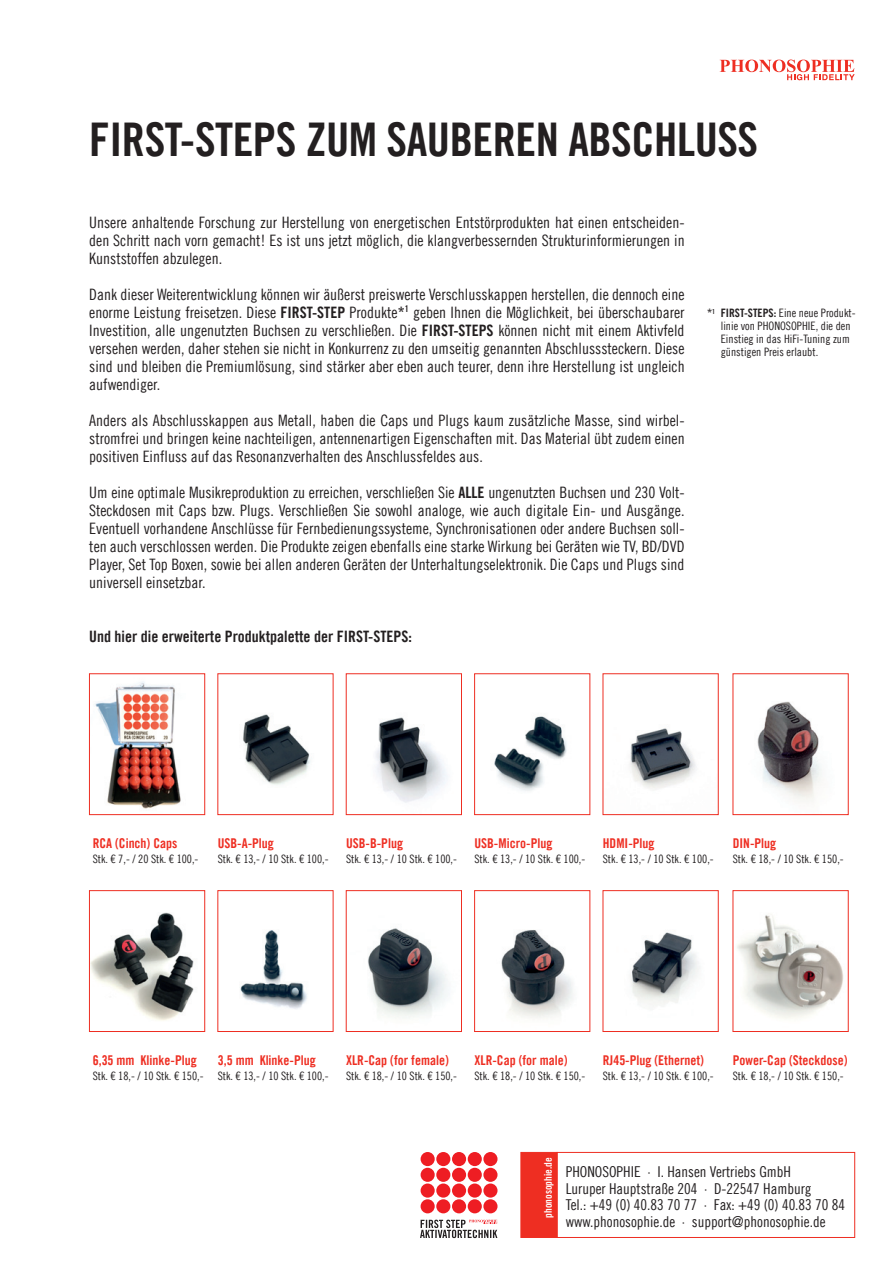
<style>
.page{position:relative;width:893px;height:1263px;background:#fff}
.page>*{position:absolute;margin:0;border:0;box-sizing:border-box;transform-origin:0 0}
.t1{font:46.5px "Trade Gothic LT Com Bd Cn 20";letter-spacing:-.01em;color:#231f20}
.t2{font:15.75px/18px "Trade Gothic LT Com Cn 18";color:#231f20;text-align:justify}
.t3{font:15.75px "Trade Gothic LT Com Bd Cn 20";color:#231f20}
.t4{font:15px/16.5px "Trade Gothic LT Com Cn 18";color:#231f20}
.t5{font:13.5px "Trade Gothic LT Com Bd Cn 20";color:#ee2e22}
.t6{font:11.7px/12.8px "Trade Gothic LT Com Cn 18";color:#231f20}
.t7{font:11.7px "Trade Gothic LT Com Bd Cn 20";color:#231f20}
.t8{font:11.55px "Trade Gothic LT Com Cn 18";color:#231f20}
.t9{font:10.5px "Trade Gothic LT Com Bd Cn 20";color:#fff}
.s1{font-family:"Trade Gothic LT Com Bd Cn 20"}
</style>
<div class="page">
<div style="left:521px;top:1152px;width:36px;height:86px;background:#ee2e22"></div>
<div style="left:557px;top:1152px;width:298px;height:86px;border:1px solid #ee2e22"></div>
<svg style="left:720px;top:60px;width:135px;height:20px"></svg>
<img style="left:375px;top:717px;width:73px;height:86px">
<div style="left:346px;top:674px;width:116px;height:141px;border:1px solid #ee2e22"></div>
<img style="left:240px;top:930px;width:67px;height:79px">
<div style="left:218px;top:890px;width:115px;height:142px;border:1px solid #ee2e22"></div>
<img style="left:91px;top:912px;width:103px;height:109px">
<div style="left:89px;top:890px;width:116px;height:142px;border:1px solid #ee2e22"></div>
<img style="left:95px;top:682px;width:86px;height:127px">
<div style="left:89px;top:674px;width:116px;height:141px;border:1px solid #ee2e22"></div>
<img style="left:242px;top:714px;width:69px;height:71px">
<img style="left:494px;top:716px;width:73px;height:75px">
<div style="left:474px;top:674px;width:116px;height:141px;border:1px solid #ee2e22"></div>
<img style="left:630px;top:728px;width:66px;height:62px">
<img style="left:757px;top:701px;width:65px;height:101px">
<img style="left:630px;top:932px;width:69px;height:74px">
<div style="left:603px;top:890px;width:115px;height:142px;border:1px solid #ee2e22"></div>
<img style="left:737px;top:915px;width:107px;height:104px">
<div style="left:733px;top:890px;width:115px;height:142px;border:1px solid #ee2e22"></div>
<img style="left:367px;top:928px;width:80px;height:89px">
<div style="left:346px;top:890px;width:116px;height:142px;border:1px solid #ee2e22"></div>
<img style="left:501px;top:930px;width:72px;height:88px">
<div style="left:474px;top:890px;width:116px;height:142px;border:1px solid #ee2e22"></div>
<div style="left:421px;top:1152px;width:14px;height:14px;background:#ee1d23;border-radius:50%"></div>
<div style="left:421px;top:1168px;width:14px;height:14px;background:#ee1d23;border-radius:50%"></div>
<div style="left:421px;top:1183px;width:14px;height:14px;background:#ee1d23;border-radius:50%"></div>
<div style="left:421px;top:1199px;width:14px;height:14px;background:#ee1d23;border-radius:50%"></div>
<div style="left:436px;top:1152px;width:14px;height:14px;background:#ee1d23;border-radius:50%"></div>
<div style="left:436px;top:1168px;width:14px;height:14px;background:#ee1d23;border-radius:50%"></div>
<div style="left:436px;top:1183px;width:14px;height:14px;background:#ee1d23;border-radius:50%"></div>
<div style="left:436px;top:1199px;width:14px;height:14px;background:#ee1d23;border-radius:50%"></div>
<div style="left:452px;top:1152px;width:14px;height:14px;background:#ee1d23;border-radius:50%"></div>
<div style="left:452px;top:1168px;width:14px;height:14px;background:#ee1d23;border-radius:50%"></div>
<div style="left:452px;top:1183px;width:14px;height:14px;background:#ee1d23;border-radius:50%"></div>
<div style="left:452px;top:1199px;width:14px;height:14px;background:#ee1d23;border-radius:50%"></div>
<div style="left:468px;top:1152px;width:14px;height:14px;background:#ee1d23;border-radius:50%"></div>
<div style="left:468px;top:1168px;width:14px;height:14px;background:#ee1d23;border-radius:50%"></div>
<div style="left:468px;top:1183px;width:14px;height:14px;background:#ee1d23;border-radius:50%"></div>
<div style="left:468px;top:1199px;width:14px;height:14px;background:#ee1d23;border-radius:50%"></div>
<div style="left:483px;top:1152px;width:14px;height:14px;background:#ee1d23;border-radius:50%"></div>
<div style="left:483px;top:1168px;width:14px;height:14px;background:#ee1d23;border-radius:50%"></div>
<div style="left:483px;top:1183px;width:14px;height:14px;background:#ee1d23;border-radius:50%"></div>
<div style="left:483px;top:1199px;width:14px;height:14px;background:#ee1d23;border-radius:50%"></div>
<svg style="left:420px;top:1220px;width:77px;height:18px"></svg>
<h1 class="t1" style="left:89px;top:111px;width:670px">FIRST-STEPS ZUM SAUBEREN ABSCHLUSS</h1>
<p class="t2" style="left:89px;top:213px;width:597px">Unsere anhaltende Forschung zur Herstellung von energetischen Entstörprodukten hat einen entscheiden&shy;den Schritt nach vorn gemacht! Es ist uns jetzt möglich, die klangverbessernden Strukturinformierungen in Kunststoffen abzulegen.</p>
<p class="t2" style="left:89px;top:285px;width:597px">Dank dieser Weiterentwicklung können wir äußerst preiswerte Verschlusskappen herstellen, die dennoch eine enorme Leistung freisetzen. Diese <span class="s1">FIRST-STEP</span> Produkte<span class="s1">*</span><sup>1</sup> geben Ihnen die Möglichkeit, bei überschaubarer Investition, alle ungenutzten Buchsen zu verschließen. Die <span class="s1">FIRST-STEPS</span> können nicht mit einem Aktivfeld versehen werden, daher stehen sie nicht in Konkurrenz zu den umseitig genannten Abschlusssteckern. Diese sind und bleiben die Premiumlösung, sind stärker aber eben auch teurer, denn ihre Herstellung ist ungleich aufwendiger.</p>
<p class="t2" style="left:89px;top:411px;width:597px">Anders als Abschlusskappen aus Metall, haben die Caps und Plugs kaum zusätzliche Masse, sind wirbel&shy;stromfrei und bringen keine nachteiligen, antennenartigen Eigenschaften mit. Das Material übt zudem einen positiven Einfluss auf das Resonanzverhalten des Anschlussfeldes aus.</p>
<p class="t2" style="left:89px;top:483px;width:597px">Um eine optimale Musikreproduktion zu erreichen, verschließen Sie <span class="s1">ALLE</span> ungenutzten Buchsen und 230 Volt-Steckdosen mit Caps bzw. Plugs. Verschließen Sie sowohl analoge, wie auch digitale Ein- und Ausgänge.<br>Eventuell vorhandene Anschlüsse für Fernbedienungssysteme, Synchronisationen oder andere Buchsen soll&shy;ten auch verschlossen werden. Die Produkte zeigen ebenfalls eine starke Wirkung bei Geräten wie TV, BD/DVD Player, Set Top Boxen, sowie bei allen anderen Geräten der Unterhaltungselektronik. Die Caps und Plugs sind universell einsetzbar.</p>
<p class="t3" style="left:89px;top:627px;width:324px">Und hier die erweiterte Produktpalette der FIRST-STEPS:</p>
<p class="t7" style="left:707px;top:306px;width:10px">*<sup>1</sup></p>
<p class="t6" style="left:721px;top:307px;width:136px"><span class="s1">FIRST-STEPS:</span> Eine neue Produkt&shy;linie von PHONOSOPHIE, die den<br>Einstieg in das HiFi-Tuning zum günstigen Preis erlaubt.</p>
<p class="t5" style="left:93px;top:835px;width:86px">RCA (Cinch) Caps</p>
<p class="t8" style="left:93px;top:852px;width:107px">Stk. € 7,- / 20 Stk. € 100,-</p>
<p class="t5" style="left:218px;top:835px;width:58px">USB-A-Plug</p>
<p class="t8" style="left:218px;top:852px;width:112px">Stk. € 13,- / 10 Stk. € 100,-</p>
<p class="t5" style="left:346px;top:835px;width:58px">USB-B-Plug</p>
<p class="t8" style="left:346px;top:852px;width:112px">Stk. € 13,- / 10 Stk. € 100,-</p>
<p class="t5" style="left:474px;top:835px;width:79px">USB-Micro-Plug</p>
<p class="t8" style="left:474px;top:852px;width:112px">Stk. € 13,- / 10 Stk. € 100,-</p>
<p class="t5" style="left:603px;top:835px;width:53px">HDMI-Plug</p>
<p class="t8" style="left:603px;top:852px;width:112px">Stk. € 13,- / 10 Stk. € 100,-</p>
<p class="t5" style="left:733px;top:835px;width:45px">DIN-Plug</p>
<p class="t8" style="left:733px;top:852px;width:112px">Stk. € 18,- / 10 Stk. € 150,-</p>
<p class="t5" style="left:93px;top:1052px;width:106px">6,35 mm Klinke-Plug</p>
<p class="t8" style="left:93px;top:1069px;width:112px">Stk. € 18,- / 10 Stk. € 150,-</p>
<p class="t5" style="left:218px;top:1052px;width:100px">3,5 mm Klinke-Plug</p>
<p class="t8" style="left:218px;top:1069px;width:112px">Stk. € 13,- / 10 Stk. € 100,-</p>
<p class="t5" style="left:346px;top:1052px;width:104px">XLR-Cap (for female)</p>
<p class="t8" style="left:346px;top:1069px;width:112px">Stk. € 18,- / 10 Stk. € 150,-</p>
<p class="t5" style="left:474px;top:1052px;width:94px">XLR-Cap (for male)</p>
<p class="t8" style="left:474px;top:1069px;width:112px">Stk. € 18,- / 10 Stk. € 150,-</p>
<p class="t5" style="left:603px;top:1052px;width:103px">RJ45-Plug (Ethernet)</p>
<p class="t8" style="left:603px;top:1069px;width:112px">Stk. € 13,- / 10 Stk. € 100,-</p>
<p class="t5" style="left:733px;top:1052px;width:116px">Power-Cap (Steckdose)</p>
<p class="t8" style="left:733px;top:1069px;width:112px">Stk. € 18,- / 10 Stk. € 150,-</p>
<p class="t9" style="left:542px;top:1218px;width:62px;rotate:-90deg">phonosophie.de</p>
<p class="t4" style="left:566px;top:1163px;width:281px">PHONOSOPHIE · I. Hansen Vertriebs GmbH<br>Luruper Hauptstraße 204 · D-22547 Hamburg<br>Tel.: +49 (0) 40.83 70 77 · Fax: +49 (0) 40.83 70 84 www.phonosophie.de · support@phonosophie.de</p>
</div>
